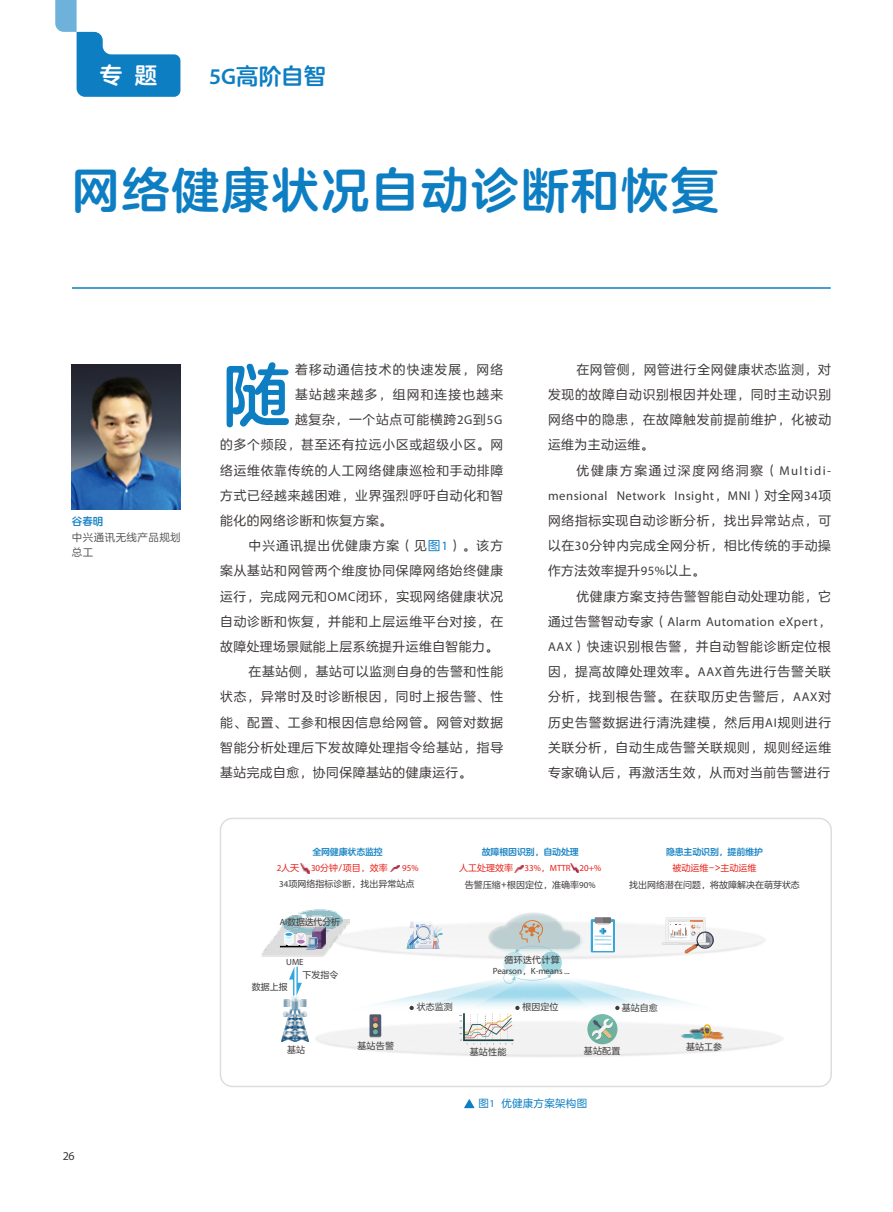
<style>
.page{position:relative;width:893px;height:1212px;background:#fff}
.page>*{position:absolute;margin:0;border:0;box-sizing:border-box;transform-origin:0 0}
.t1{font:67.5px "FZLANTY ZHONGCUJW GB1 0";color:#0e7ec3}
.t2{font:48px "FZLANTY ZHONGCUJW GB1 0";letter-spacing:.04em;color:#0e7ec3}
.t3{font:22.5px "FZLANTY ZHONGCUJW GB1 0";color:#0e7ec3}
.t4{font:22.5px "FZLANTY ZHONGCUJW GB1 0";color:#fff}
.t5{font:12.75px/25.2px "FZLANTY JW GB1 0";letter-spacing:.06em;color:#3f3b3a;text-align:justify}
.t6{font:12.75px "Myriad Pro";letter-spacing:.04em;color:#3f3b3a}
.t7{font:12.75px "FZLANTY JW GB1 0";letter-spacing:.04em;color:#3f3b3a}
.t8{font:12.75px "FZLANTY JW GB1 0";letter-spacing:.095em;color:#3f3b3a}
.t9{font:12.75px "FZLANTY JW GB1 0";letter-spacing:.135em;color:#3f3b3a}
.t10{font:12.75px "FZLANTY JW GB1 0";letter-spacing:.08em;color:#3f3b3a}
.t11{font:12px "Myriad Pro";color:#3e3a39}
.t12{font:10.5px/14.4px "FZLANTY JW GB1 0";letter-spacing:.04em;color:#5a5858}
.t13{font:10.5px "FZLANTY JW GB1 0";letter-spacing:.025em;color:#0e7ec3}
.t14{font:10.5px "FZLANTY ZHONGJW GB1 0";color:#0e7ec3}
.t15{font:9px "FZLANTY JW GB1 0";color:#3e3a39}
.t16{font:9px "FZLANTY ZHONGCUJW GB1 0";letter-spacing:-.02em;color:#1985c4}
.t17{font:9px "FZLANTY JW GB1 0";color:#e7211a}
.t18{font:9px "Myriad Pro";letter-spacing:-.015em;color:#3e3a39}
.t19{font:9px "Myriad Pro";color:#e7211a}
.s1{font-family:"Myriad Pro";font-weight:600}
.s2{font-family:"Myriad Pro"}
.s3{font-family:"FZLANTY JW GB1 0"}
.s4{color:#0e7ec3}
.s5{font-family:"Myriad Pro";color:#0e7ec3}
</style>
<div class="page">
<svg style="left:55px;top:0;width:125px;height:97px"></svg>
<img style="left:72px;top:365px;width:109px;height:144px">
<hr style="left:72px;top:287px;width:759px;height:2px;background:#0e7ec3">
<svg style="left:464px;top:1099px;width:10px;height:9px"></svg>
<img style="left:511px;top:912px;width:46px;height:8px">
<div style="left:503px;top:951px;width:23px;height:25px;background:#d0ebf0;border-radius:50%"></div>
<div style="left:541px;top:951px;width:21px;height:23px;background:#a0d8e1;border-radius:50%"></div>
<svg style="left:515px;top:919px;width:37px;height:1px"></svg>
<svg style="left:503px;top:972px;width:48px;height:6px"></svg>
<img style="left:282px;top:997px;width:27px;height:44px">
<svg style="left:369px;top:1014px;width:12px;height:23px"></svg>
<div style="left:587px;top:1014px;width:30px;height:30px;background:#74bba9;border-radius:50%"></div>
<img style="left:378px;top:978px;width:313px;height:31px">
<img style="left:261px;top:930px;width:71px;height:25px">
<img style="left:275px;top:915px;width:22px;height:16px">
<img style="left:297px;top:909px;width:40px;height:12px">
<img style="left:288px;top:921px;width:41px;height:17px">
<img style="left:314px;top:913px;width:36px;height:17px">
<svg style="left:289px;top:967px;width:13px;height:28px"></svg>
<svg style="left:570px;top:863px;width:9px;height:10px"></svg>
<svg style="left:515px;top:865px;width:8px;height:7px"></svg>
<svg style="left:301px;top:864px;width:8px;height:9px"></svg>
<svg style="left:391px;top:865px;width:8px;height:7px"></svg>
<img style="left:332px;top:920px;width:433px;height:39px">
<svg style="left:591px;top:917px;width:24px;height:35px"></svg>
<img style="left:313px;top:927px;width:13px;height:22px">
<img style="left:315px;top:1018px;width:467px;height:39px">
<svg style="left:280px;top:932px;width:37px;height:18px"></svg>
<svg style="left:410px;top:1006px;width:4px;height:4px"></svg>
<svg style="left:459px;top:1006px;width:61px;height:38px"></svg>
<svg style="left:662px;top:917px;width:52px;height:37px"></svg>
<svg style="left:615px;top:1006px;width:4px;height:4px"></svg>
<div style="left:220px;top:818px;width:612px;height:269px;border:2px solid #dcdddd;border-radius:12px"></div>
<h3 class="t4" style="left:100px;top:63px;width:59px">专 题</h3>
<h3 class="t3" style="left:209px;top:64px;width:119px"><span class="s1">5G</span>高阶自智</h3>
<h2 class="t2" style="left:72px;top:164px;width:649px">网络健康状况自动诊断和恢复</h2>
<p class="t14" style="left:72px;top:515px;width:33px">谷春明</p>
<p class="t12" style="left:72px;top:531px;width:110px">中兴通讯无线产品规划总工</p>
<p class="t11" style="left:63px;top:1148px;width:13px">26</p>
<h1 class="t1" style="left:223px;top:358px;width:69px">随</h1>
<p class="t5" style="left:548px;top:357px;width:285px;text-indent:28px">在网管侧，网管进行全网健康状态监测，对发现的故障自动识别根因并处理，同时主动识别网络中的隐患，在故障触发前提前维护，化被动运维为主动运维。</p>
<p class="t9" style="left:577px;top:463px;width:256px">优健康方案通过深度网络洞察（<span class="s2">Multidi-</span></p>
<p class="t6" style="left:548px;top:488px;width:284px">mensional Network Insight<span class="s3">，</span>MNI<span class="s3">）对全网</span>34<span class="s3">项</span></p>
<p class="t5" style="left:548px;top:508px;width:285px">网络指标实现自动诊断分析，找出异常站点，可以在<span class="s2">30</span>分钟内完成全网分析，相比传统的手动操作方法效率提升<span class="s2">95%</span>以上。</p>
<p class="t5" style="left:577px;top:584px;width:256px">优健康方案支持告警智能自动处理功能，它</p>
<p class="t6" style="left:548px;top:614px;width:284px"><span class="s3">通过告警智动专家（</span>Alarm Automation eXpert<span class="s3">，</span></p>
<p class="t5" style="left:548px;top:634px;width:285px"><span class="s2">AAX</span>）快速识别根告警，并自动智能诊断定位根因，提高故障处理效率。<span class="s2">AAX</span>首先进行告警关联分析，找到根告警。在获取历史告警后，<span class="s2">AAX</span>对历史告警数据进行清洗建模，然后用<span class="s2">AI</span>规则进行关联分析，自动生成告警关联规则，规则经运维专家确认后，再激活生效，从而对当前告警进行</p>
<p class="t8" style="left:295px;top:362px;width:210px">着移动通信技术的快速发展，网络</p>
<p class="t8" style="left:295px;top:387px;width:210px">基站越来越多，组网和连接也越来</p>
<p class="t5" style="left:295px;top:407px;width:209px">越复杂，一个站点可能横跨<span class="s2">2G</span>到<span class="s2">5G</span></p>
<p class="t5" style="left:220px;top:433px;width:285px">的多个频段，甚至还有拉远小区或超级小区。网</p>
<p class="t5" style="left:220px;top:458px;width:285px">络运维依靠传统的人工网络健康巡检和手动排障</p>
<p class="t5" style="left:220px;top:483px;width:285px">方式已经越来越困难，业界强烈呼吁自动化和智</p>
<p class="t7" style="left:220px;top:513px;width:173px">能化的网络诊断和恢复方案。</p>
<p class="t10" style="left:249px;top:539px;width:256px">中兴通讯提出优健康方案（见<span class="s4">图</span><span class="s5">1</span>）。该方</p>
<p class="t5" style="left:220px;top:559px;width:285px">案从基站和网管两个维度协同保障网络始终健康</p>
<p class="t5" style="left:220px;top:584px;width:285px">运行，完成网元和<span class="s2">OMC</span>闭环，实现网络健康状况</p>
<p class="t5" style="left:220px;top:609px;width:285px">自动诊断和恢复，并能和上层运维平台对接，在</p>
<p class="t7" style="left:220px;top:639px;width:279px">故障处理场景赋能上层系统提升运维自智能力。</p>
<p class="t5" style="left:249px;top:659px;width:256px">在基站侧，基站可以监测自身的告警和性能</p>
<p class="t5" style="left:220px;top:685px;width:285px">状态，异常时及时诊断根因，同时上报告警、性</p>
<p class="t5" style="left:220px;top:710px;width:285px">能、配置、工参和根因信息给网管。网管对数据</p>
<p class="t5" style="left:220px;top:735px;width:285px">智能分析处理后下发故障处理指令给基站，指导</p>
<p class="t7" style="left:220px;top:765px;width:253px">基站完成自愈，协同保障基站的健康运行。</p>
<p class="t16" style="left:312px;top:846px;width:72px">全网健康状态监控</p>
<p class="t16" style="left:482px;top:846px;width:99px">故障根因识别，自动处理</p>
<p class="t16" style="left:666px;top:846px;width:98px">隐患主动识别，提前维护</p>
<p class="t15" style="left:465px;top:880px;width:132px">告警压缩+根因定位，准确率<span class="s2">90%</span></p>
<p class="t15" style="left:629px;top:880px;width:172px">找出网络潜在问题，将故障解决在萌芽状态</p>
<p class="t17" style="left:277px;top:863px;width:24px"><span class="s2">2</span>人天</p>
<p class="t17" style="left:311px;top:863px;width:78px"><span class="s2">30</span>分钟/项目，效率</p>
<p class="t19" style="left:402px;top:862px;width:18px">95%</p>
<p class="t17" style="left:459px;top:863px;width:55px">人工处理效率</p>
<p class="t19" style="left:524px;top:862px;width:78px">33%<span class="s3">，</span>MTTR 20+%</p>
<p class="t17" style="left:672px;top:863px;width:86px">被动运维-&gt;主动运维</p>
<p class="t15" style="left:279px;top:879px;width:137px"><span class="s2">34</span>项网络指标诊断，找出异常站点</p>
<p class="t15" style="left:280px;top:916px;width:62px"><span class="s2">AI</span>数据迭代分析</p>
<p class="t15" style="left:505px;top:954px;width:57px">循环迭代计算</p>
<p class="t18" style="left:286px;top:957px;width:19px">UME</p>
<p class="t15" style="left:252px;top:982px;width:37px">数据上报</p>
<p class="t15" style="left:302px;top:970px;width:37px">下发指令</p>
<p class="t18" style="left:493px;top:965px;width:78px">Pearson<span class="s3">，</span>K-means ...</p>
<p class="t15" style="left:287px;top:1044px;width:19px">基站</p>
<p class="t15" style="left:357px;top:1040px;width:38px">基站告警</p>
<p class="t15" style="left:417px;top:1002px;width:37px">状态监测</p>
<p class="t15" style="left:523px;top:1002px;width:37px">根因定位</p>
<p class="t15" style="left:622px;top:1003px;width:37px">基站自愈</p>
<p class="t15" style="left:470px;top:1047px;width:38px">基站性能</p>
<p class="t15" style="left:584px;top:1046px;width:38px">基站配置</p>
<p class="t13" style="left:479px;top:1097px;width:110px">图<span class="s2">1</span> 优健康方案架构图</p>
<p class="t15" style="left:686px;top:1042px;width:37px">基站工参</p>
</div>
